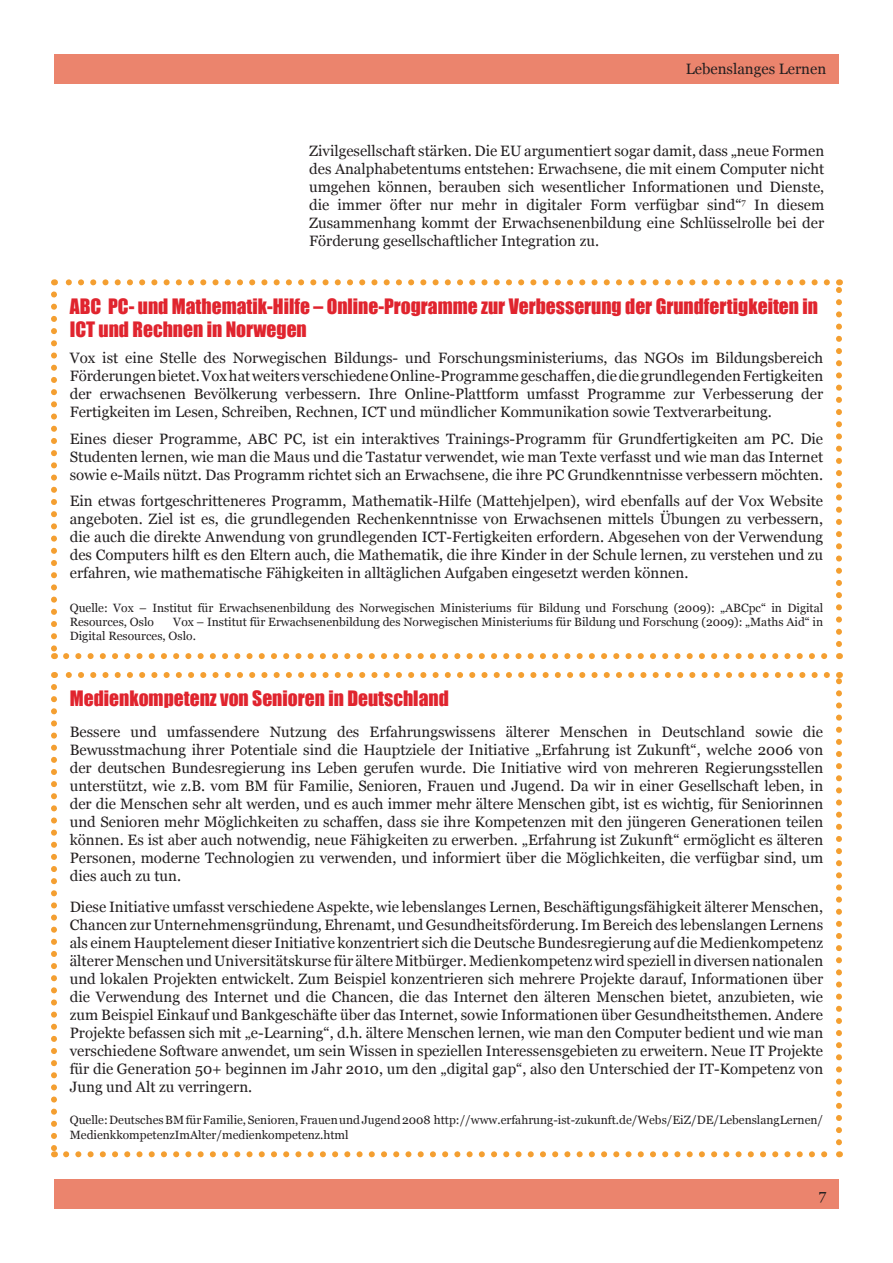
<style>
.page{position:relative;width:893px;height:1263px;background:#fff}
.page>*{position:absolute;margin:0;border:0;box-sizing:border-box;transform-origin:0 0}
.Red_title{font:19.5px/23.4px "Impact";color:#e0242e}
.Georgia_10_regular{font:15px/18px "Georgia";color:#231f20;text-align:justify}
.Georgia_10_regular-2{font:12px/14.4px "Georgia";color:#231f20}
</style>
<div class="page">
<div style="left:54px;top:54px;width:785px;height:29px;background:#eb846d"></div>
<div style="left:54px;top:1180px;width:785px;height:29px;background:#eb846d"></div>
<svg style="left:66px;top:653px;width:762px;height:6px"></svg>
<svg style="left:51px;top:294px;width:6px;height:365px"></svg>
<svg style="left:836px;top:279px;width:6px;height:365px"></svg>
<svg style="left:54px;top:279px;width:773px;height:6px"></svg>
<svg style="left:66px;top:1151px;width:762px;height:6px"></svg>
<svg style="left:51px;top:687px;width:6px;height:470px"></svg>
<svg style="left:836px;top:672px;width:6px;height:470px"></svg>
<svg style="left:54px;top:672px;width:773px;height:6px"></svg>
<p class="Georgia_10_regular" style="left:686px;top:60px;width:142px">Lebenslanges Lernen</p>
<p class="Georgia_10_regular" style="left:309px;top:143px;width:517px">Zivilgesellschaft stärken. Die EU argumentiert sogar damit, dass „neue Formen des Analphabetentums entstehen: Erwachsene, die mit einem Computer nicht umgehen können, berauben sich wesentlicher Informationen und Dienste, die immer öfter nur mehr in digitaler Form verfügbar sind“<sup>7</sup> In diesem Zusammenhang kommt der Erwachsenenbildung eine Schlüsselrolle bei der Förderung gesellschaftlicher Integration zu.</p>
<p class="Red_title" style="left:70px;top:294px;width:750px">ABC PC- und Mathematik-Hilfe – Online-Programme zur Verbesserung der Grundfertigkeiten in<br>ICT und Rechnen in Norwegen</p>
<p class="Georgia_10_regular" style="left:70px;top:350px;width:755px">Vox ist eine Stelle des Norwegischen Bildungs- und Forschungsministeriums, das NGOs im Bildungsbereich Förderungenbietet.VoxhatweitersverschiedeneOnline-Programmegeschaffen,diediegrundlegendenFertigkeiten der erwachsenen Bevölkerung verbessern. Ihre Online-Plattform umfasst Programme zur Verbesserung der Fertigkeiten im Lesen, Schreiben, Rechnen, ICT und mündlicher Kommunikation sowie Textverarbeitung.</p>
<p class="Georgia_10_regular" style="left:70px;top:430px;width:755px">Eines dieser Programme, ABC PC, ist ein interaktives Trainings-Programm für Grundfertigkeiten am PC. Die Studenten lernen, wie man die Maus und die Tastatur verwendet, wie man Texte verfasst und wie man das Internet sowie e-Mails nützt. Das Programm richtet sich an Erwachsene, die ihre PC Grundkenntnisse verbessern möchten.</p>
<p class="Georgia_10_regular" style="left:70px;top:493px;width:755px">Ein etwas fortgeschritteneres Programm, Mathematik-Hilfe (Mattehjelpen), wird ebenfalls auf der Vox Website angeboten. Ziel ist es, die grundlegenden Rechenkenntnisse von Erwachsenen mittels Übungen zu verbessern, die auch die direkte Anwendung von grundlegenden ICT-Fertigkeiten erfordern. Abgesehen von der Verwendung des Computers hilft es den Eltern auch, die Mathematik, die ihre Kinder in der Schule lernen, zu verstehen und zu erfahren, wie mathematische Fähigkeiten in alltäglichen Aufgaben eingesetzt werden können.</p>
<p class="Georgia_10_regular-2" style="left:70px;top:600px;width:755px">Quelle: Vox – Institut für Erwachsenenbildung des Norwegischen Ministeriums für Bildung und Forschung (2009): „ABCpc“ in Digital<br>Resources, Oslo</p>
<p class="Georgia_10_regular-2" style="left:70px;top:615px;width:755px;text-indent:104px">Vox – Institut für Erwachsenenbildung des Norwegischen Ministeriums für Bildung und Forschung (2009): „Maths Aid“ in<br>Digital Resources, Oslo.</p>
<p class="Red_title" style="left:70px;top:686px;width:381px">Medienkompetenz von Senioren in Deutschland</p>
<p class="Georgia_10_regular" style="left:70px;top:723px;width:755px">Bessere und umfassendere Nutzung des Erfahrungswissens älterer Menschen in Deutschland sowie die Bewusstmachung ihrer Potentiale sind die Hauptziele der Initiative „Erfahrung ist Zukunft“, welche 2006 von der deutschen Bundesregierung ins Leben gerufen wurde. Die Initiative wird von mehreren Regierungsstellen unterstützt, wie z.B. vom BM für Familie, Senioren, Frauen und Jugend. Da wir in einer Gesellschaft leben, in der die Menschen sehr alt werden, und es auch immer mehr ältere Menschen gibt, ist es wichtig, für Seniorinnen und Senioren mehr Möglichkeiten zu schaffen, dass sie ihre Kompetenzen mit den jüngeren Generationen teilen können. Es ist aber auch notwendig, neue Fähigkeiten zu erwerben. „Erfahrung ist Zukunft“ ermöglicht es älteren Personen, moderne Technologien zu verwenden, und informiert über die Möglichkeiten, die verfügbar sind, um dies auch zu tun.</p>
<p class="Georgia_10_regular" style="left:70px;top:898px;width:755px">Diese Initiative umfasst verschiedene Aspekte, wie lebenslanges Lernen, Beschäftigungsfähigkeit älterer Menschen, Chancen zur Unternehmensgründung, Ehrenamt, und Gesundheitsförderung. Im Bereich des lebenslangen Lernens als einem Hauptelement dieser Initiative konzentriert sich die Deutsche Bundesregierung auf die Medienkompetenz älterer Menschen und Universitätskurse für ältere Mitbürger. Medienkompetenz wird speziell in diversen nationalen und lokalen Projekten entwickelt. Zum Beispiel konzentrieren sich mehrere Projekte darauf, Informationen über die Verwendung des Internet und die Chancen, die das Internet den älteren Menschen bietet, anzubieten, wie zum Beispiel Einkauf und Bankgeschäfte über das Internet, sowie Informationen über Gesundheitsthemen. Andere Projekte befassen sich mit „e-Learning“, d.h. ältere Menschen lernen, wie man den Computer bedient und wie man verschiedene Software anwendet, um sein Wissen in speziellen Interessensgebieten zu erweitern. Neue IT Projekte für die Generation 50+ beginnen im Jahr 2010, um den „digital gap“, also den Unterschied der IT-Kompetenz von Jung und Alt zu verringern.</p>
<p class="Georgia_10_regular-2" style="left:70px;top:1113px;width:755px">Quelle:DeutschesBMfürFamilie,Senioren,FrauenundJugend2008 http://www.erfahrung-ist-zukunft.de/Webs/EiZ/DE/LebenslangLernen/<br>MedienkkompetenzImAlter/medienkompetenz.html</p>
<p class="Georgia_10_regular" style="left:819px;top:1186px;width:9px">7</p>
</div>
